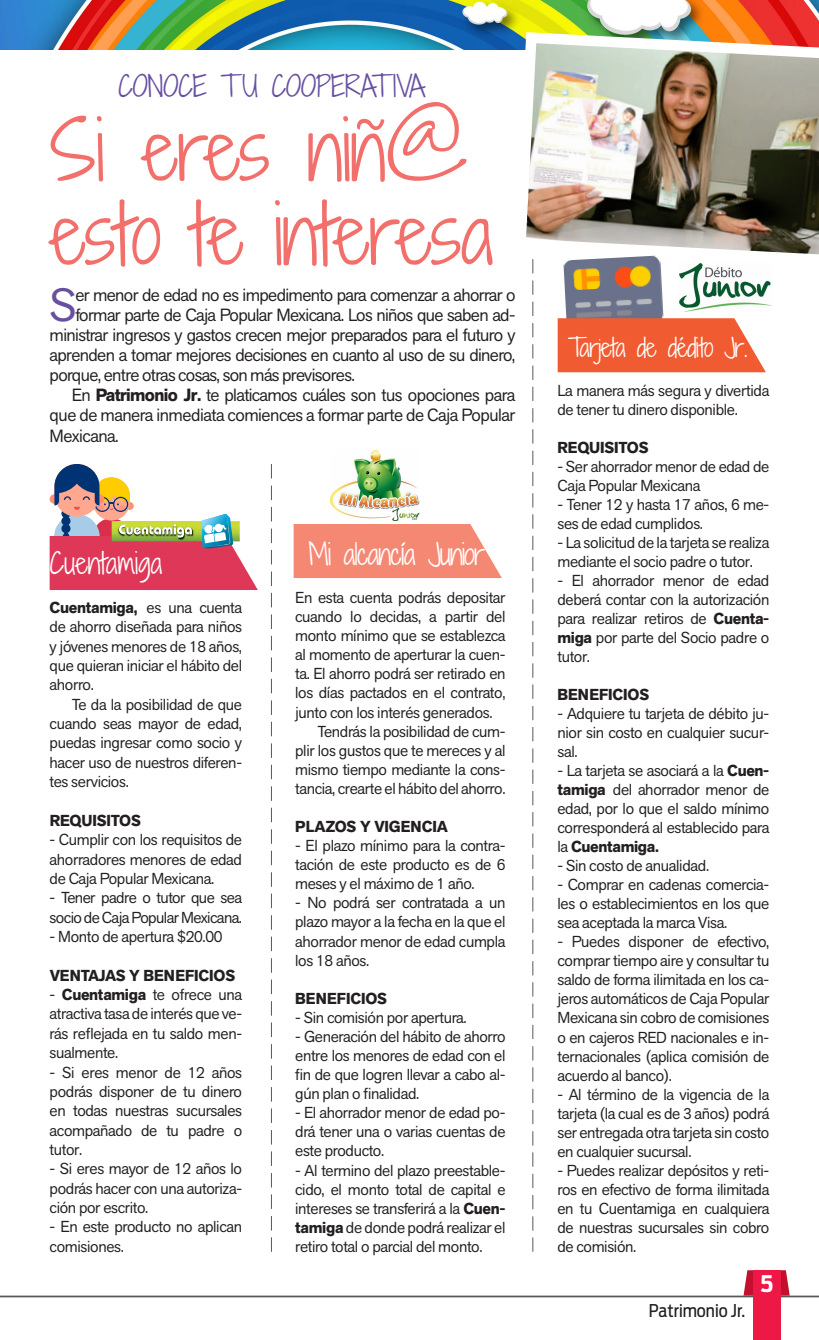
<style>
.page{position:relative;width:819px;height:1340px;background:#fff}
.page>*{position:absolute;margin:0;border:0;box-sizing:border-box;transform-origin:0 0}
.t1{font:300 78.75px "Shadows Into";letter-spacing:-.015em;color:#f2706c}
.t2{font:46.02px "Akzid Grtsk Next";color:#6850a1}
.t3{font:300 28px "Shadows Into";letter-spacing:-.015em;color:#6850a1}
.t4{font:300 28px "Shadows Into";letter-spacing:-.035em;color:#fff}
.t5{font:300 28px "Shadows Into";letter-spacing:-.01em;color:#fff}
.t6{font:300 24.5px "Shadows Into";letter-spacing:-.03em;color:#fff}
.t7{font:700 22.75px "Antenna Cond";color:#fff}
.t8{font:17.5px/20.1px "Akzid Grtsk Next";letter-spacing:-.035em;color:#231f20;text-align:justify}
.t9{font:17.5px "Antenna Cond";color:#231f20}
.t10{font:15.75px/19.1px "Akzid Grtsk Next";letter-spacing:-.02em;color:#231f20;text-align:justify}
.t11{font:700 15.75px "Akzid Grtsk Next";letter-spacing:-.01em;color:#231f20}
.s1{font-weight:700}
</style>
<div class="page">
<img style="left:0;top:0;width:819px;height:50px">
<img style="left:509px;top:27px;width:310px;height:244px">
<svg style="left:293px;top:524px;width:209px;height:54px;background:#f4917e"></svg>
<img style="left:563px;top:255px;width:100px;height:63px">
<svg style="left:557px;top:318px;width:208px;height:54px;background:#f16741"></svg>
<svg style="left:532px;top:259px;width:1px;height:992px"></svg>
<svg style="left:271px;top:464px;width:1px;height:787px"></svg>
<hr style="left:0;top:1295px;width:819px;height:2px;background:#57585a">
<svg style="left:743px;top:1270px;width:46px;height:25px"></svg>
<div style="left:753px;top:1270px;width:27px;height:69px;background:#ed1845"></div>
<img style="left:330px;top:451px;width:89px;height:69px">
<svg style="left:50px;top:464px;width:208px;height:126px"></svg>
<img style="left:679px;top:263px;width:92px;height:48px">
<p class="t3" style="left:118px;top:65px;width:309px">CONOCE TU COOPERATIVA</p>
<p class="t1" style="left:50px;top:93px;width:420px">Si eres niñ@</p>
<p class="t1" style="left:50px;top:177px;width:446px">esto te interesa</p>
<p class="t2" style="left:50px;top:275px;width:29px">S</p>
<p class="t8" style="left:75px;top:284px;width:441px">er menor de edad no es impedimento para comenzar a ahorrar o</p>
<p class="t8" style="left:75px;top:304px;width:441px">formar parte de Caja Popular Mexicana. Los niños que saben ad-</p>
<p class="t8" style="left:50px;top:324px;width:467px">ministrar ingresos y gastos crecen mejor preparados para el futuro y</p>
<p class="t8" style="left:50px;top:345px;width:467px">aprenden a tomar mejores decisiones en cuanto al uso de su dinero,</p>
<p class="t8" style="left:50px;top:365px;width:307px">porque, entre otras cosas, son más previsores.</p>
<p class="t8" style="left:50px;top:385px;width:467px;text-indent:22px">En <span class="s1">Patrimonio Jr.</span> te platicamos cuáles son tus opociones para que de manera inmediata comiences a formar parte de Caja Popular Mexicana.</p>
<p class="t5" style="left:50px;top:543px;width:114px">Cuentamiga</p>
<p class="t10" style="left:50px;top:597px;width:194px"><span class="s1">Cuentamiga,</span> es una cuenta de ahorro diseñada para niños y jóvenes menores de 18 años, que quieran iniciar el hábito del ahorro.</p>
<p class="t10" style="left:50px;top:694px;width:194px;text-indent:22px">Te da la posibilidad de que cuando seas mayor de edad, puedas ingresar como socio y hacer uso de nuestros diferen&shy;tes servicios.</p>
<p class="t11" style="left:50px;top:810px;width:93px">REQUISITOS</p>
<p class="t10" style="left:50px;top:829px;width:194px">- Cumplir con los requisitos de ahorradores menores de edad de Caja Popular Mexicana.</p>
<p class="t10" style="left:50px;top:888px;width:194px">- Tener padre o tutor que sea socio de Caja Popular Mexicana.</p>
<p class="t10" style="left:50px;top:926px;width:174px">- Monto de apertura $20.00</p>
<p class="t11" style="left:50px;top:965px;width:187px">VENTAJAS Y BENEFICIOS</p>
<p class="t10" style="left:50px;top:984px;width:194px">- <span class="s1">Cuentamiga</span> te ofrece una atractiva tasa de interés que ve&shy;rás reflejada en tu saldo men&shy;sualmente.</p>
<p class="t10" style="left:50px;top:1062px;width:194px">- Si eres menor de 12 años podrás disponer de tu dinero en todas nuestras sucursales acompañado de tu padre o tutor.</p>
<p class="t10" style="left:50px;top:1158px;width:194px">- Si eres mayor de 12 años lo podrás hacer con una autoriza&shy;ción por escrito.</p>
<p class="t10" style="left:50px;top:1217px;width:194px">- En este producto no aplican comisiones.</p>
<p class="t4" style="left:308px;top:533px;width:178px">Mi alcancía Junior</p>
<p class="t10" style="left:295px;top:588px;width:212px">En esta cuenta podrás depositar cuando lo decidas, a partir del monto mínimo que se establezca al momento de aperturar la cuen&shy;ta. El ahorro podrá ser retirado en los días pactados en el contrato, junto con los interés generados.</p>
<p class="t10" style="left:295px;top:721px;width:212px;text-indent:22px">Tendrás la posibilidad de cum&shy;plir los gustos que te mereces y al mismo tiempo mediante la cons&shy;tancia, crearte el hábito del ahorro.</p>
<p class="t11" style="left:295px;top:816px;width:154px">PLAZOS Y VIGENCIA</p>
<p class="t10" style="left:295px;top:836px;width:212px">- El plazo mínimo para la contra&shy;tación de este producto es de 6 meses y el máximo de 1 año.</p>
<p class="t10" style="left:295px;top:893px;width:212px">- No podrá ser contratada a un plazo mayor a la fecha en la que el ahorrador menor de edad cumpla los 18 años.</p>
<p class="t11" style="left:295px;top:988px;width:93px">BENEFICIOS</p>
<p class="t10" style="left:295px;top:1007px;width:173px">- Sin comisión por apertura.</p>
<p class="t10" style="left:295px;top:1026px;width:212px">- Generación del hábito de ahorro entre los menores de edad con el fin de que logren llevar a cabo al&shy;gún plan o finalidad.</p>
<p class="t10" style="left:295px;top:1103px;width:212px">- El ahorrador menor de edad po&shy;drá tener una o varias cuentas de este producto.</p>
<p class="t10" style="left:295px;top:1160px;width:212px">- Al termino del plazo preestable&shy;cido, el monto total de capital e intereses se transferirá a la <span class="s1">Cuen&shy;tamiga</span> de donde podrá realizar el retiro total o parcial del monto.</p>
<p class="t6" style="left:568px;top:330px;width:181px">Tarjeta de dédito Jr.</p>
<p class="t10" style="left:557px;top:380px;width:213px">La manera más segura y divertida de tener tu dinero disponible.</p>
<p class="t11" style="left:557px;top:437px;width:93px">REQUISITOS</p>
<p class="t10" style="left:557px;top:456px;width:213px">- Ser ahorrador menor de edad de<br>Caja Popular Mexicana</p>
<p class="t10" style="left:557px;top:494px;width:213px">- Tener 12 y hasta 17 años, 6 me&shy;ses de edad cumplidos.</p>
<p class="t10" style="left:557px;top:532px;width:213px">- La solicitud de la tarjeta se realiza mediante el socio padre o tutor.</p>
<p class="t10" style="left:557px;top:570px;width:213px">- El ahorrador menor de edad deberá contar con la autorización para realizar retiros de <span class="s1">Cuenta&shy;miga</span> por parte del Socio padre o tutor.</p>
<p class="t11" style="left:557px;top:684px;width:93px">BENEFICIOS</p>
<p class="t10" style="left:557px;top:704px;width:213px">- Adquiere tu tarjeta de débito ju&shy;nior sin costo en cualquier sucur&shy;sal.</p>
<p class="t10" style="left:557px;top:761px;width:213px">- La tarjeta se asociará a la <span class="s1">Cuen&shy;tamiga</span> del ahorrador menor de edad, por lo que el saldo mínimo corresponderá al establecido para la <span class="s1">Cuentamiga.</span></p>
<p class="t10" style="left:557px;top:856px;width:153px">- Sin costo de anualidad.</p>
<p class="t10" style="left:557px;top:875px;width:213px">- Comprar en cadenas comercia&shy;les o establecimientos en los que sea aceptada la marca Visa.</p>
<p class="t10" style="left:557px;top:932px;width:213px">- Puedes disponer de efectivo, comprar tiempo aire y consultar tu saldo de forma ilimitada en los ca&shy;jeros automáticos de Caja Popular Mexicana sin cobro de comisiones o en cajeros RED nacionales e in&shy;ternacionales (aplica comisión de acuerdo al banco).</p>
<p class="t10" style="left:557px;top:1084px;width:213px">- Al término de la vigencia de la tarjeta (la cual es de 3 años) podrá ser entregada otra tarjeta sin costo en cualquier sucursal.</p>
<p class="t10" style="left:557px;top:1160px;width:213px">- Puedes realizar depósitos y reti&shy;ros en efectivo de forma ilimitada en tu Cuentamiga en cualquiera de nuestras sucursales sin cobro de comisión.</p>
<p class="t7" style="left:760px;top:1270px;width:14px">5</p>
<p class="t9" style="left:648px;top:1299px;width:98px">Patrimonio Jr.</p>
</div>
